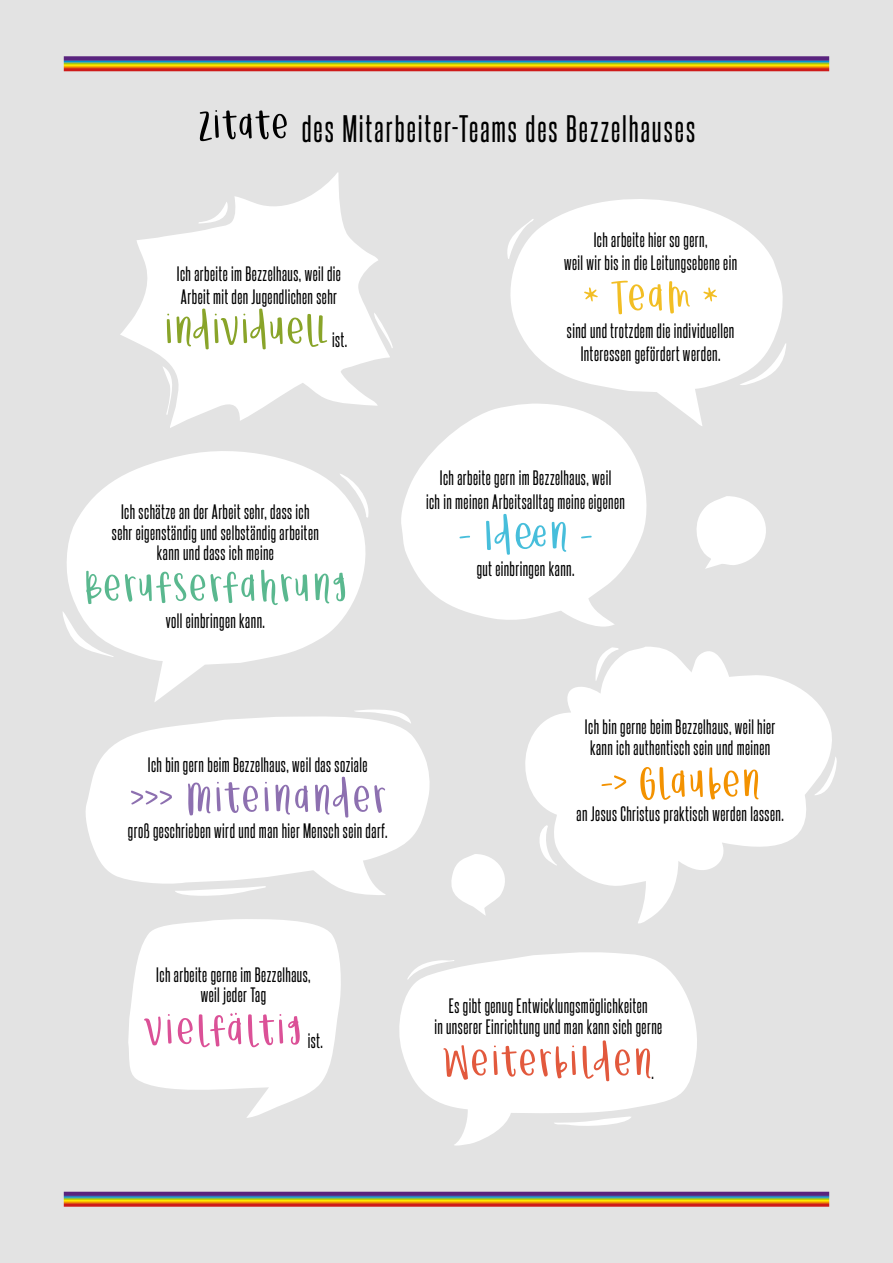
<style>
.page{position:relative;width:893px;height:1263px;background:#e3e3e3}
.page>*{position:absolute;margin:0;border:0;box-sizing:border-box;transform-origin:0 0}
.Fließtext{font:60px "Submarine Beach";letter-spacing:.015em;color:#5ab88f}
.Fließtext-2{font:60px "Submarine Beach";letter-spacing:.015em;color:#8d70b0}
.Fließtext-3{font:60px "Submarine Beach";letter-spacing:.015em;color:#e2593d}
.Fließtext-4{font:60px "Submarine Beach";letter-spacing:-.005em;color:#89a429}
.Fließtext-5{font:60px "Submarine Beach";letter-spacing:.02em;color:#db5197}
.Fließtext-6{font:60px "Submarine Beach";letter-spacing:.005em;color:#f39200}
.Fließtext-7{font:60px "Submarine Beach";color:#47bedb}
.Fließtext-8{font:60px "Submarine Beach";color:#f2be24}
.Fließtext-9{font:33px "Steelfish Rg";letter-spacing:.06em;color:#000}
.Fließtext-10{font:18px "Steelfish Rg";letter-spacing:.025em;color:#000}
.s1{font-family:"Submarine Beach";font-size:56.25px}
</style>
<div class="page">
<svg style="left:120px;top:172px;width:270px;height:256px;fill:#fff"></svg>
<svg style="left:510px;top:199px;width:273px;height:227px;fill:#fff"></svg>
<svg style="left:198px;top:202px;width:30px;height:22px"></svg>
<svg style="left:507px;top:219px;width:27px;height:40px"></svg>
<svg style="left:373px;top:312px;width:20px;height:36px"></svg>
<svg style="left:739px;top:343px;width:47px;height:44px"></svg>
<svg style="left:162px;top:366px;width:17px;height:49px"></svg>
<svg style="left:401px;top:403px;width:248px;height:224px;fill:#fff"></svg>
<svg style="left:67px;top:451px;width:299px;height:251px;fill:#fff"></svg>
<svg style="left:340px;top:473px;width:29px;height:45px"></svg>
<svg style="left:696px;top:496px;width:70px;height:73px"></svg>
<svg style="left:63px;top:611px;width:51px;height:46px"></svg>
<svg style="left:525px;top:647px;width:307px;height:277px;fill:#fff"></svg>
<svg style="left:595px;top:647px;width:24px;height:34px"></svg>
<svg style="left:355px;top:709px;width:45px;height:4px"></svg>
<svg style="left:85px;top:713px;width:345px;height:182px;fill:#fff"></svg>
<svg style="left:814px;top:756px;width:23px;height:39px"></svg>
<svg style="left:536px;top:825px;width:21px;height:40px"></svg>
<svg style="left:451px;top:854px;width:54px;height:61px"></svg>
<svg style="left:175px;top:886px;width:91px;height:10px"></svg>
<svg style="left:128px;top:919px;width:213px;height:199px"></svg>
<svg style="left:399px;top:952px;width:298px;height:194px;fill:#fff"></svg>
<svg style="left:407px;top:960px;width:47px;height:20px"></svg>
<svg style="left:554px;top:1116px;width:78px;height:11px"></svg>
<svg style="left:64px;top:1192px;width:765px;height:15px"></svg>
<svg style="left:64px;top:56px;width:765px;height:15px"></svg>
<p class="Fließtext-9" style="left:198px;top:105px;width:499px"><span class="s1">Zitate</span> des Mitarbeiter-Teams des Bezzelhauses</p>
<p class="Fließtext-10" style="left:177px;top:261px;width:166px">Ich arbeite im Bezzelhaus, weil die</p>
<p class="Fließtext-10" style="left:181px;top:284px;width:158px">Arbeit mit den Jugendlichen sehr</p>
<p class="Fließtext-4" style="left:163px;top:301px;width:166px">individuell</p>
<p class="Fließtext-10" style="left:332px;top:327px;width:17px">ist.</p>
<p class="Fließtext-10" style="left:594px;top:227px;width:115px">Ich arbeite hier so gern,</p>
<p class="Fließtext-10" style="left:564px;top:250px;width:175px">weil wir bis in die Leitungsebene ein</p>
<p class="Fließtext-8" style="left:583px;top:267px;width:137px">* Team *</p>
<p class="Fließtext-10" style="left:567px;top:318px;width:169px">sind und trotzdem die individuellen</p>
<p class="Fließtext-10" style="left:581px;top:341px;width:141px">Interessen gefördert werden.</p>
<p class="Fließtext-10" style="left:121px;top:499px;width:190px">Ich schätze an der Arbeit sehr, dass ich</p>
<p class="Fließtext-10" style="left:112px;top:520px;width:209px">sehr eigenständig und selbständig arbeiten</p>
<p class="Fließtext-10" style="left:157px;top:540px;width:119px">kann und dass ich meine</p>
<p class="Fließtext" style="left:83px;top:558px;width:265px">Berufserfahrung</p>
<p class="Fließtext-10" style="left:166px;top:608px;width:101px">voll einbringen kann.</p>
<p class="Fließtext-10" style="left:148px;top:751px;width:221px">Ich bin gern beim Bezzelhaus, weil das soziale</p>
<p class="Fließtext-2" style="left:130px;top:769px;width:258px">&gt;&gt;&gt; Miteinander</p>
<p class="Fließtext-10" style="left:128px;top:817px;width:261px">groß geschrieben wird und man hier Mensch sein darf.</p>
<p class="Fließtext-10" style="left:440px;top:465px;width:173px">Ich arbeite gern im Bezzelhaus, weil</p>
<p class="Fließtext-10" style="left:426px;top:489px;width:201px">ich in meinen Arbeitsalltag meine eigenen</p>
<p class="Fließtext-7" style="left:458px;top:506px;width:136px">- Ideen -</p>
<p class="Fließtext-10" style="left:477px;top:556px;width:99px">gut einbringen kann.</p>
<p class="Fließtext-10" style="left:585px;top:714px;width:192px">Ich bin gerne beim Bezzelhaus, weil hier</p>
<p class="Fließtext-10" style="left:590px;top:735px;width:182px">kann ich authentisch sein und meinen</p>
<p class="Fließtext-6" style="left:600px;top:754px;width:162px">-&gt; Glauben</p>
<p class="Fließtext-10" style="left:576px;top:801px;width:209px">an Jesus Christus praktisch werden lassen.</p>
<p class="Fließtext-10" style="left:156px;top:962px;width:156px">Ich arbeite gerne im Bezzelhaus,</p>
<p class="Fließtext-10" style="left:201px;top:982px;width:67px">weil jeder Tag</p>
<p class="Fließtext-5" style="left:144px;top:1001px;width:159px">vielfältig</p>
<p class="Fließtext-10" style="left:308px;top:1028px;width:17px">ist.</p>
<p class="Fließtext-10" style="left:449px;top:993px;width:200px">Es gibt genug Entwicklungsmöglichkeiten</p>
<p class="Fließtext-10" style="left:434px;top:1013px;width:229px">in unserer Einrichtung und man kann sich gerne</p>
<p class="Fließtext-3" style="left:443px;top:1032px;width:211px">Weiterbilden</p>
<p class="Fließtext-10" style="left:652px;top:1059px;width:4px">.</p>
</div>
